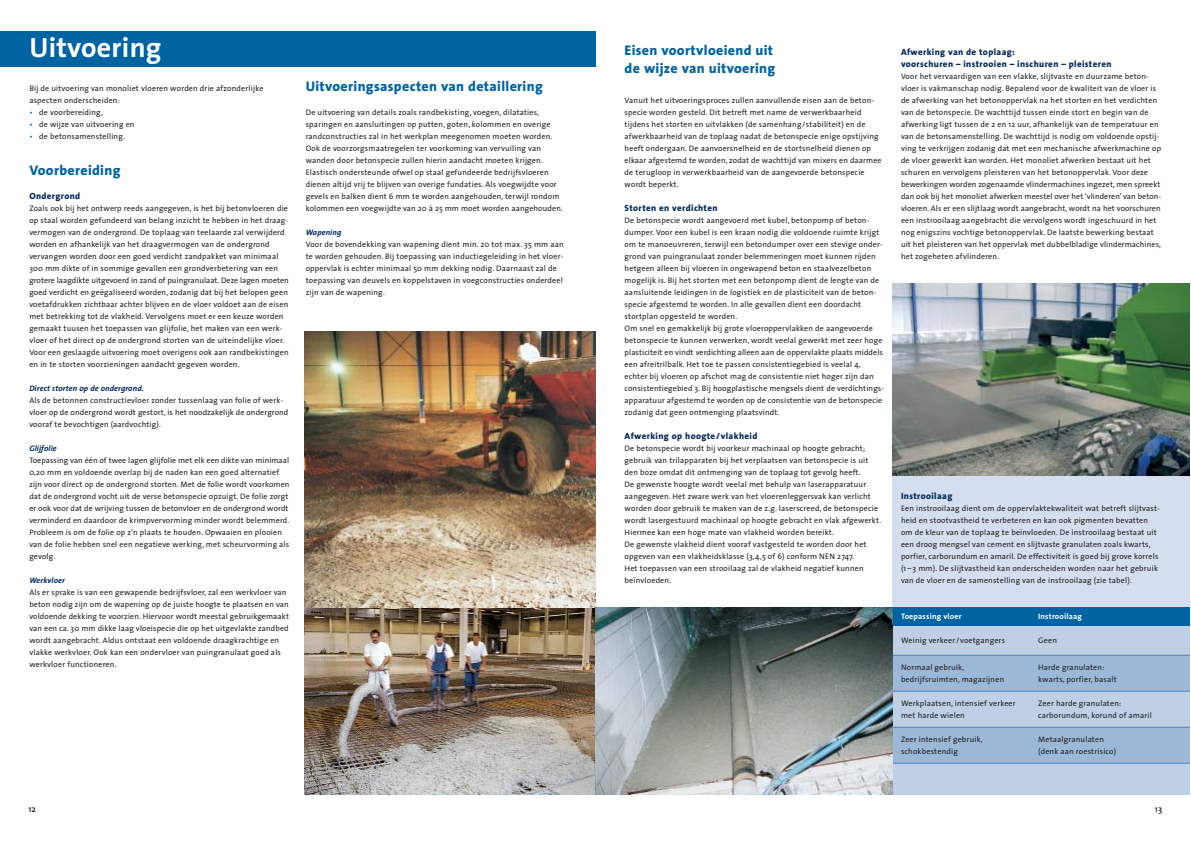
<style>
.page{position:relative;width:1191px;height:842px;background:#fff}
.page>*{position:absolute;margin:0;border:0;box-sizing:border-box;transform-origin:0 0}
.t1{font:700 28px "The Sans";letter-spacing:.01em;color:#fff}
.t2{font:800 14px/18px "The Sans";letter-spacing:.025em;color:#0064a3}
.t3{font:800 9px/12px "The Sans";letter-spacing:.04em;color:#00285b}
.t4{font:600 9px "The Sans";color:#231f1f}
.t5{font:8px/12px "The Sans";letter-spacing:.025em;color:#231f1f}
.t6{font:italic 700 8px "The Sans";letter-spacing:.01em;color:#00285b}
.t7{font:700 8px "The Sans";letter-spacing:.025em;color:#fff}
.s1{color:#0064a3}
</style>
<div class="page">
<div style="left:893px;top:619px;width:297px;height:176px;background:#becfe6"></div>
<div style="left:893px;top:655px;width:297px;height:36px;background:#9cb8d8"></div>
<div style="left:893px;top:727px;width:297px;height:36px;background:#9cb8d8"></div>
<div style="left:893px;top:475px;width:297px;height:144px;background:#d4deee"></div>
<div style="left:893px;top:607px;width:297px;height:19px;background:#0064a3"></div>
<div style="left:0;top:31px;width:595px;height:36px;background:#0064a3"></div>
<img style="left:305px;top:607px;width:290px;height:188px">
<img style="left:305px;top:331px;width:290px;height:276px">
<img style="left:893px;top:283px;width:297px;height:192px">
<img style="left:595px;top:607px;width:298px;height:188px">
<hr style="left:893px;top:655px;width:297px;height:1px;background:#4988bc">
<hr style="left:893px;top:691px;width:297px;height:1px;background:#4988bc">
<hr style="left:893px;top:727px;width:297px;height:1px;background:#4988bc">
<hr style="left:893px;top:763px;width:297px;height:1px;background:#4988bc">
<h1 class="t1" style="left:29px;top:37px;width:134px">Uitvoering</h1>
<p class="t5" style="left:29px;top:83px;width:236px">Bij de uitvoering van monoliet vloeren worden drie afzonderlijke aspecten onderscheiden:</p>
<p class="t5" style="left:29px;top:107px;width:75px"><span class="s1">•</span> de voorbereiding,</p>
<p class="t5" style="left:29px;top:119px;width:107px"><span class="s1">•</span> de wijze van uitvoering en</p>
<p class="t5" style="left:29px;top:131px;width:97px"><span class="s1">•</span> de betonsamenstelling.</p>
<h2 class="t2" style="left:29px;top:163px;width:93px">Voorbereiding</h2>
<p class="t3" style="left:29px;top:191px;width:52px">Ondergrond</p>
<p class="t5" style="left:29px;top:203px;width:261px">Zoals ook bij het ontwerp reeds aangegeven, is het bij betonvloeren die op staal worden gefundeerd van belang inzicht te hebben in het draag&shy;vermogen van de ondergrond. De toplaag van teelaarde zal verwijderd worden en afhankelijk van het draagvermogen van de ondergrond vervangen worden door een goed verdicht zandpakket van minimaal 300 mm dikte of in sommige gevallen een grondverbetering van een grotere laagdikte uitgevoerd in zand of puingranulaat. Deze lagen moeten goed verdicht en geëgaliseerd worden, zodanig dat bij het belopen geen voetafdrukken zichtbaar achter blijven en de vloer voldoet aan de eisen met betrekking tot de vlakheid. Vervolgens moet er een keuze worden gemaakt tuusen het toepassen van glijfolie, het maken van een werk&shy;vloer of het direct op de ondergrond storten van de uiteindelijke vloer.<br>Voor een geslaagde uitvoering moet overigens ook aan randbekistingen en in te storten voorzieningen aandacht gegeven worden.</p>
<p class="t6" style="left:29px;top:386px;width:116px">Direct storten op de ondergrond.</p>
<p class="t5" style="left:29px;top:395px;width:261px">Als de betonnen constructievloer zonder tussenlaag van folie of werk&shy;vloer op de ondergrond wordt gestort, is het noodzakelijk de ondergrond vooraf te bevochtigen (aardvochtig).</p>
<p class="t6" style="left:29px;top:446px;width:29px">Glijfolie</p>
<p class="t5" style="left:29px;top:455px;width:262px">Toepassing van één of twee lagen glijfolie met elk een dikte van minimaal 0,20 mm en voldoende overlap bij de naden kan een goed alternatief zijn voor direct op de ondergrond storten. Met de folie wordt voorkomen dat de ondergrond vocht uit de verse betonspecie opzuigt. De folie zorgt er ook voor dat de wrijving tussen de betonvloer en de ondergrond wordt verminderd en daardoor de krimpvervorming minder wordt belemmerd.<br>Probleem is om de folie op z’n plaats te houden. Opwaaien en plooien van de folie hebben snel een negatieve werking, met scheurvorming als gevolg.</p>
<p class="t6" style="left:29px;top:578px;width:37px">Werkvloer</p>
<p class="t5" style="left:29px;top:587px;width:261px">Als er sprake is van een gewapende bedrijfsvloer, zal een werkvloer van beton nodig zijn om de wapening op de juiste hoogte te plaatsen en van voldoende dekking te voorzien. Hiervoor wordt meestal gebruikgemaakt van een ca. 30 mm dikke laag vloeispecie die op het uitgevlakte zandbed wordt aangebracht. Aldus ontstaat een voldoende draagkrachtige en vlakke werkvloer. Ook kan een ondervloer van puingranulaat goed als werkvloer functioneren.</p>
<h2 class="t2" style="left:306px;top:79px;width:239px">Uitvoeringsaspecten van detaillering</h2>
<p class="t5" style="left:306px;top:107px;width:259px">De uitvoering van details zoals randbekisting, voegen, dilataties, sparingen en aansluitingen op putten, goten, kolommen en overige randconstructies zal in het werkplan meegenomen moeten worden.<br>Ook de voorzorgsmaatregelen ter voorkoming van vervuiling van wanden door betonspecie zullen hierin aandacht moeten krijgen.<br>Elastisch ondersteunde ofwel op staal gefundeerde bedrijfsvloeren dienen altijd vrij te blijven van overige fundaties. Als voegwijdte voor gevels en balken dient 6 mm te worden aangehouden, terwijl rondom kolommen een voegwijdte van 20 à 25 mm moet worden aangehouden.</p>
<p class="t6" style="left:306px;top:230px;width:37px">Wapening</p>
<p class="t5" style="left:306px;top:239px;width:260px">Voor de bovendekking van wapening dient min. 20 tot max. 35 mm aan te worden gehouden. Bij toepassing van inductiegeleiding in het vloer&shy;oppervlak is echter minimaal 50 mm dekking nodig. Daarnaast zal de toepassing van deuvels en koppelstaven in voegconstructies onderdeel zijn van de wapening.</p>
<h2 class="t2" style="left:625px;top:43px;width:152px">Eisen voortvloeiend uit de wijze van uitvoering</h2>
<p class="t5" style="left:625px;top:95px;width:259px">Vanuit het uitvoeringsproces zullen aanvullende eisen aan de beton&shy;specie worden gesteld. Dit betreft met name de verwerkbaarheid tijdens het storten en uitvlakken (de samenhang/stabiliteit) en de afwerkbaarheid van de toplaag nadat de betonspecie enige opstijving heeft ondergaan. De aanvoersnelheid en de stortsnelheid dienen op elkaar afgestemd te worden, zodat de wachttijd van mixers en daarmee de terugloop in verwerkbaarheid van de aangevoerde betonspecie wordt beperkt.</p>
<p class="t3" style="left:625px;top:203px;width:94px">Storten en verdichten</p>
<p class="t5" style="left:625px;top:215px;width:261px">De betonspecie wordt aangevoerd met kubel, betonpomp of beton&shy;dumper. Voor een kubel is een kraan nodig die voldoende ruimte krijgt om te manoeuvreren, terwijl een betondumper over een stevige onder&shy;grond van puingranulaat zonder belemmeringen moet kunnen rijden hetgeen alleen bij vloeren in ongewapend beton en staalvezelbeton mogelijk is. Bij het storten met een betonpomp dient de lengte van de aansluitende leidingen in de logistiek en de plasticiteit van de beton&shy;specie afgestemd te worden. In alle gevallen dient een doordacht stortplan opgesteld te worden.<br>Om snel en gemakkelijk bij grote vloeroppervlakken de aangevoerde betonspecie te kunnen verwerken, wordt veelal gewerkt met zeer hoge plasticiteit en vindt verdichting alleen aan de oppervlakte plaats middels een afreitrilbalk. Het toe te passen consistentiegebied is veelal 4, echter bij vloeren op afschot mag de consistentie niet hoger zijn dan consistentiegebied 3. Bij hoogplastische mengsels dient de verdichtings&shy;apparatuur afgestemd te worden op de consistentie van de betonspecie zodanig dat geen ontmenging plaatsvindt.</p>
<p class="t3" style="left:625px;top:431px;width:134px">Afwerking op hoogte/vlakheid</p>
<p class="t5" style="left:625px;top:443px;width:258px">De betonspecie wordt bij voorkeur machinaal op hoogte gebracht; gebruik van trilapparaten bij het verplaatsen van betonspecie is uit den boze omdat dit ontmenging van de toplaag tot gevolg heeft.<br>De gewenste hoogte wordt veelal met behulp van laserapparatuur aangegeven. Het zware werk van het vloerenleggersvak kan verlicht worden door gebruik te maken van de z.g. laserscreed, de betonspecie wordt lasergestuurd machinaal op hoogte gebracht en vlak afgewerkt.<br>Hiermee kan een hoge mate van vlakheid worden bereikt.<br>De gewenste vlakheid dient vooraf vastgesteld te worden door het opgeven van een vlakheidsklasse (3,4,5 of 6) conform NEN 2747.<br>Het toepassen van een strooilaag zal de vlakheid negatief kunnen beïnvloeden.</p>
<p class="t3" style="left:901px;top:47px;width:212px">Afwerking van de toplaag:<br>voorschuren – instrooien – inschuren – pleisteren</p>
<p class="t5" style="left:901px;top:71px;width:262px">Voor het vervaardigen van een vlakke, slijtvaste en duurzame beton&shy;vloer is vakmanschap nodig. Bepalend voor de kwaliteit van de vloer is de afwerking van het betonoppervlak na het storten en het verdichten van de betonspecie. De wachttijd tussen einde stort en begin van de afwerking ligt tussen de 2 en 12 uur, afhankelijk van de temperatuur en van de betonsamenstelling. De wachttijd is nodig om voldoende opstij&shy;ving te verkrijgen zodanig dat met een mechanische afwerkmachine op de vloer gewerkt kan worden. Het monoliet afwerken bestaat uit het schuren en vervolgens pleisteren van het betonoppervlak. Voor deze bewerkingen worden zogenaamde vlindermachines ingezet, men spreekt dan ook bij het monoliet afwerken meestel over het ‘vlinderen’ van beton&shy;vloeren. Als er een slijtlaag wordt aangebracht, wordt na het voorschuren een instrooilaag aangebracht die vervolgens wordt ingeschuurd in het nog enigszins vochtige betonoppervlak. De laatste bewerking bestaat uit het pleisteren van het oppervlak met dubbelbladige vlindermachines, het zogeheten afvlinderen.</p>
<p class="t3" style="left:901px;top:491px;width:53px">Instrooilaag</p>
<p class="t5" style="left:901px;top:503px;width:260px">Een instrooilaag dient om de oppervlaktekwaliteit wat betreft slijtvast&shy;heid en stootvastheid te verbeteren en kan ook pigmenten bevatten om de kleur van de toplaag te beïnvloeden. De instrooilaag bestaat uit een droog mengsel van cement en slijtvaste granulaten zoals kwarts, porfier, carborundum en amaril. De effectiviteit is goed bij grove korrels (1 – 3 mm). De slijtvastheid kan onderscheiden worden naar het gebruik van de vloer en de samenstelling van de instrooilaag (zie tabel).</p>
<p class="t7" style="left:901px;top:614px;width:62px">Toepassing vloer</p>
<p class="t5" style="left:901px;top:635px;width:106px">Weinig verkeer/voetgangers</p>
<p class="t5" style="left:901px;top:662px;width:105px">Normaal gebruik, bedrijfsruimten, magazijnen</p>
<p class="t5" style="left:901px;top:698px;width:116px">Werkplaatsen, intensief verkeer met harde wielen</p>
<p class="t5" style="left:901px;top:734px;width:83px">Zeer intensief gebruik, schokbestendig</p>
<p class="t7" style="left:1038px;top:614px;width:45px">Instrooilaag</p>
<p class="t5" style="left:1038px;top:635px;width:20px">Geen</p>
<p class="t5" style="left:1038px;top:662px;width:80px">Harde granulaten: kwarts, porfier, basalt</p>
<p class="t5" style="left:1038px;top:698px;width:115px">Zeer harde granulaten: carborundum, korund of amaril</p>
<p class="t5" style="left:1038px;top:734px;width:79px">Metaalgranulaten (denk aan roestrisico)</p>
<p class="t4" style="left:28px;top:805px;width:9px">12</p>
<p class="t4" style="left:1155px;top:805px;width:9px">13</p>
</div>
